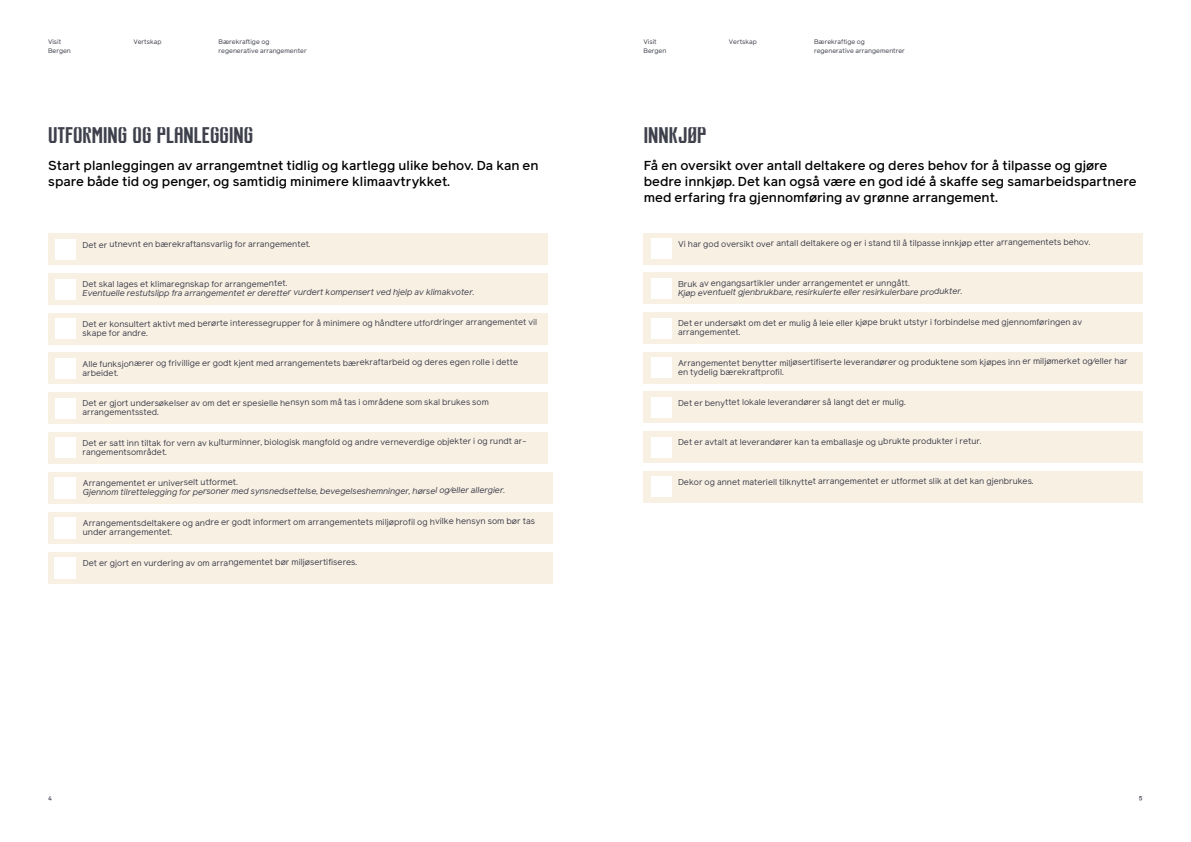
<style>
.page{position:relative;width:1191px;height:842px;background:#fff}
.page>*{position:absolute;margin:0;border:0;box-sizing:border-box;transform-origin:0 0}
.t1{font:22px "Bergen House";color:#3e404b}
.t2{font:500 13px/16px "Reader Pro";color:#000}
.t3{font:10px "Reader Pro";color:#3e404b}
.t4{font:8.6px/9.9px "Reader Pro";letter-spacing:-.005em;color:#3e404b}
.t5{font:italic 8.6px "Reader Pro";color:#3e404b}
.t6{font:8.5px/9.8px "Reader Pro";letter-spacing:-.005em;color:#3e404b}
.t7{font:italic 8.5px "Reader Pro";color:#3e404b}
.t8{font:6.5px/9px "Reader Pro";color:#3e404b}
</style>
<div class="page">
<div style="left:48px;top:234px;width:499px;height:31px;background:#f9f0e4"></div>
<div style="left:48px;top:273px;width:499px;height:32px;background:#f9f0e4"></div>
<div style="left:48px;top:313px;width:499px;height:31px;background:#f9f0e4"></div>
<div style="left:48px;top:353px;width:499px;height:31px;background:#f9f0e4"></div>
<div style="left:48px;top:392px;width:499px;height:32px;background:#f9f0e4"></div>
<div style="left:48px;top:432px;width:499px;height:31px;background:#f9f0e4"></div>
<div style="left:55px;top:239px;width:21px;height:21px;background:#fff"></div>
<div style="left:55px;top:279px;width:21px;height:20px;background:#fff"></div>
<div style="left:55px;top:318px;width:21px;height:21px;background:#fff"></div>
<div style="left:55px;top:358px;width:21px;height:21px;background:#fff"></div>
<div style="left:55px;top:398px;width:21px;height:21px;background:#fff"></div>
<div style="left:55px;top:437px;width:21px;height:21px;background:#fff"></div>
<div style="left:643px;top:233px;width:500px;height:31px;background:#f9f0e4"></div>
<div style="left:651px;top:238px;width:20px;height:21px;background:#fff"></div>
<div style="left:643px;top:273px;width:500px;height:31px;background:#f9f0e4"></div>
<div style="left:651px;top:278px;width:20px;height:21px;background:#fff"></div>
<div style="left:643px;top:312px;width:500px;height:32px;background:#f9f0e4"></div>
<div style="left:651px;top:318px;width:20px;height:20px;background:#fff"></div>
<div style="left:643px;top:352px;width:500px;height:31px;background:#f9f0e4"></div>
<div style="left:651px;top:357px;width:20px;height:21px;background:#fff"></div>
<div style="left:643px;top:392px;width:500px;height:31px;background:#f9f0e4"></div>
<div style="left:651px;top:397px;width:20px;height:21px;background:#fff"></div>
<div style="left:643px;top:431px;width:500px;height:32px;background:#f9f0e4"></div>
<div style="left:651px;top:437px;width:20px;height:20px;background:#fff"></div>
<div style="left:643px;top:471px;width:500px;height:31px;background:#f9f0e4"></div>
<div style="left:651px;top:476px;width:20px;height:21px;background:#fff"></div>
<div style="left:48px;top:472px;width:504px;height:31px;background:#f9f0e4"></div>
<div style="left:48px;top:512px;width:504px;height:32px;background:#f9f0e4"></div>
<div style="left:48px;top:552px;width:504px;height:32px;background:#f9f0e4"></div>
<div style="left:55px;top:477px;width:21px;height:21px;background:#fff"></div>
<div style="left:55px;top:517px;width:21px;height:21px;background:#fff"></div>
<div style="left:55px;top:557px;width:21px;height:21px;background:#fff"></div>
<p class="t8" style="left:48px;top:37px;width:15px">Visit</p>
<p class="t8" style="left:133px;top:37px;width:30px">Vertskap</p>
<p class="t8" style="left:48px;top:46px;width:24px">Bergen</p>
<p class="t8" style="left:219px;top:37px;width:90px">Bærekraftige og regenerative arrangementer</p>
<p class="t8" style="left:643px;top:37px;width:15px">Visit</p>
<p class="t8" style="left:729px;top:37px;width:30px">Vertskap</p>
<p class="t8" style="left:643px;top:46px;width:24px">Bergen</p>
<p class="t8" style="left:814px;top:37px;width:92px">Bærekraftige og regenerative arrangementrer</p>
<h1 class="t1" style="left:48px;top:122px;width:207px">UTFORMING OG PLANLEGGING</h1>
<h1 class="t1" style="left:644px;top:122px;width:64px">INNKJØP</h1>
<h2 class="t2" style="left:48px;top:158px;width:492px">Start planleggingen av arrangemtnet tidlig og kartlegg ulike behov. Da kan en spare både tid og penger, og samtidig minimere klimaavtrykket.</h2>
<h2 class="t2" style="left:644px;top:158px;width:494px">Få en oversikt over antall deltakere og deres behov for å tilpasse og gjøre bedre innkjøp. Det kan også være en god idé å skaffe seg samarbeidspartnere med erfaring fra gjennomføring av grønne arrangement.</h2>
<p class="t6" style="left:83px;top:239px;width:230px">Det er utnevnt en bærekraftansvarlig for arrangementet.</p>
<p class="t6" style="left:678px;top:238px;width:414px">Vi har god oversikt over antall deltakere og er i stand til å tilpasse innkjøp etter arrangementets behov.</p>
<p class="t6" style="left:83px;top:279px;width:206px">Det skal lages et klimaregnskap for arrangementet.</p>
<p class="t5" style="left:83px;top:287px;width:393px">Eventuelle restutslipp fra arrangementet er deretter vurdert kompensert ved hjelp av klimakvoter.</p>
<p class="t6" style="left:83px;top:318px;width:456px">Det er konsultert aktivt med berørte interessegrupper for å minimere og håndtere utfordringer arrangementet vil skape for andre.</p>
<p class="t6" style="left:83px;top:358px;width:437px">Alle funksjonærer og frivillige er godt kjent med arrangementets bærekraftarbeid og deres egen rolle i dette arbeidet.</p>
<p class="t6" style="left:83px;top:398px;width:408px">Det er gjort undersøkelser av om det er spesielle hensyn som må tas i områdene som skal brukes som arrangementssted.</p>
<p class="t6" style="left:83px;top:437px;width:445px">Det er satt inn tiltak for vern av kulturminner, biologisk mangfold og andre verneverdige objekter i og rundt ar&shy;rangementsområdet.</p>
<p class="t4" style="left:83px;top:477px;width:157px">Arrangementet er universelt utformet.</p>
<p class="t5" style="left:83px;top:485px;width:424px">Gjennom tilrettelegging for personer med synsnedsettelse, bevegelseshemninger, hørsel og/eller allergier.</p>
<p class="t4" style="left:83px;top:517px;width:454px">Arrangementsdeltakere og andre er godt informert om arrangementets miljøprofil og hvilke hensyn som bør tas under arrangementet.</p>
<p class="t4" style="left:83px;top:557px;width:276px">Det er gjort en vurdering av om arrangementet bør miljøsertifiseres.</p>
<p class="t6" style="left:678px;top:278px;width:233px">Bruk av engangsartikler under arrangementet er unngått.</p>
<p class="t7" style="left:678px;top:286px;width:286px">Kjøp eventuelt gjenbrukbare, resirkulerte eller resirkulerbare produkter.</p>
<p class="t6" style="left:678px;top:317px;width:405px">Det er undersøkt om det er mulig å leie eller kjøpe brukt utstyr i forbindelse med gjennomføringen av arrangementet.</p>
<p class="t6" style="left:678px;top:357px;width:451px">Arrangementet benytter miljøsertifiserte leverandører og produktene som kjøpes inn er miljømerket og/eller har en tydelig bærekraftprofil.</p>
<p class="t6" style="left:678px;top:397px;width:229px">Det er benyttet lokale leverandører så langt det er mulig.</p>
<p class="t6" style="left:678px;top:437px;width:305px">Det er avtalt at leverandører kan ta emballasje og ubrukte produkter i retur.</p>
<p class="t6" style="left:678px;top:476px;width:357px">Dekor og annet materiell tilknyttet arrangementet er utformet slik at det kan gjenbrukes.</p>
<p class="t3" style="left:48px;top:793px;width:5px">4</p>
<p class="t3" style="left:1139px;top:793px;width:5px">5</p>
</div>
